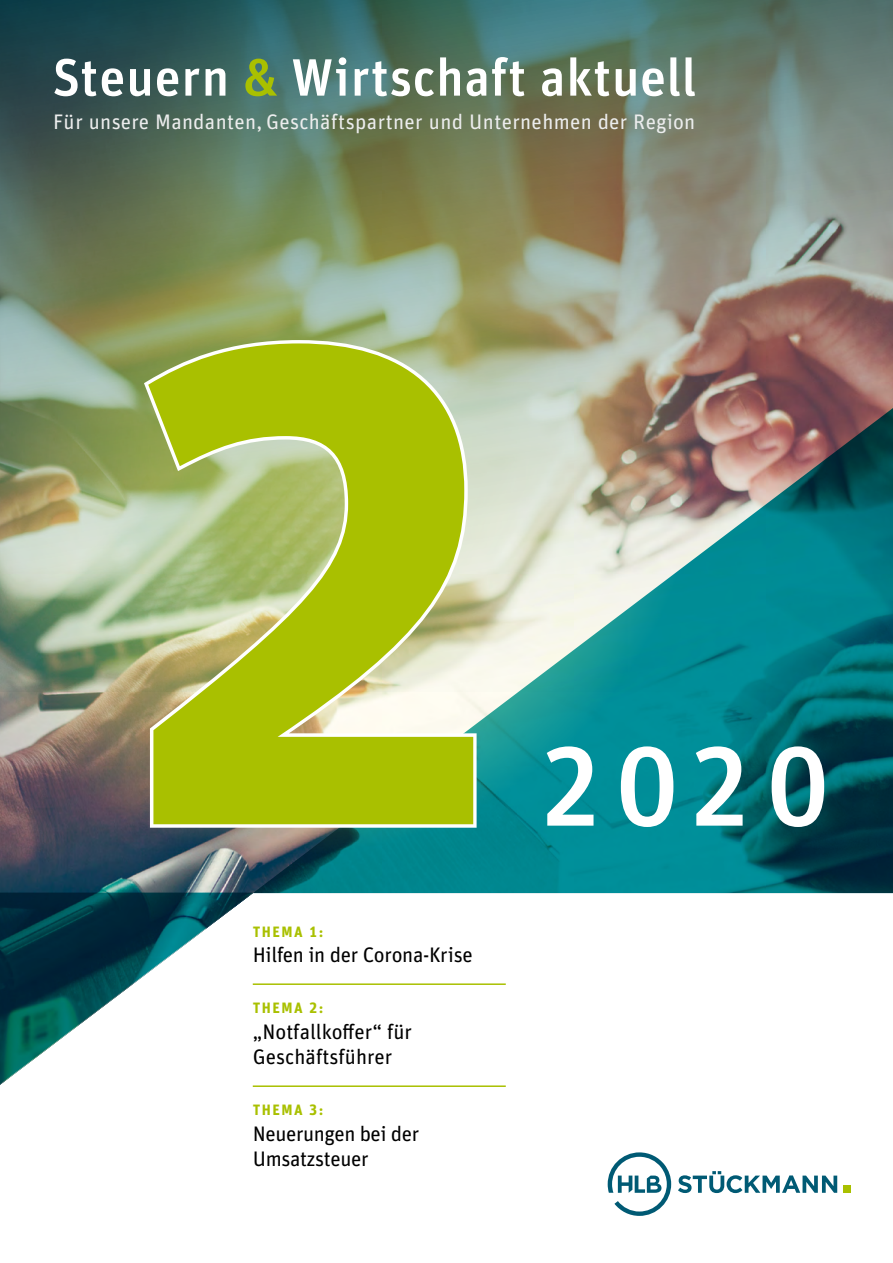
<style>
.page{position:relative;width:893px;height:1263px;background:#fff}
.page>*{position:absolute;margin:0;border:0;box-sizing:border-box;transform-origin:0 0}
.t1{font:700 735px "Unit Pro";color:#a9c000}
.t2{font:500 112.5px "Unit Pro";color:#fff}
.t3{font:500 52.5px "Unit Pro";letter-spacing:.015em;color:#fff}
.t4{font:21px/25.5px "Unit Pro";letter-spacing:-.015em;color:#000}
.t5{font:21px "Unit Pro";letter-spacing:.015em;color:#eceded}
.t6{font:700 15px "Unit Pro";letter-spacing:.1em;color:#a9c000}
.s1{color:#a9c000}
</style>
<div class="page">
<svg style="left:0;top:856px;width:893px;height:38px;background:#516c79"></svg>
<svg style="left:253px;top:692px;width:640px;height:201px;background:#00656f"></svg>
<svg style="left:0;top:892px;width:253px;height:195px"></svg>
<svg style="left:0;top:692px;width:703px;height:164px;background:#327f84"></svg>
<img style="left:0;top:0;width:893px;height:692px">
<svg style="left:608px;top:1152px;width:63px;height:64px"></svg>
<svg style="left:678px;top:1171px;width:159px;height:22px"></svg>
<div style="left:843px;top:1186px;width:7px;height:7px;background:#a9c000"></div>
<hr style="left:253px;top:983px;width:253px;height:2px;background:#a9c000">
<hr style="left:253px;top:1085px;width:253px;height:2px;background:#a9c000">
<img style="left:140px;top:337px;width:340px;height:494px">
<h3 class="t3" style="left:52px;top:44px;width:646px">Steuern <span class="s1">&amp;</span> Wirtschaft aktuell</h3>
<p class="t5" style="left:53px;top:108px;width:644px">Für unsere Mandanten, Geschäftspartner und Unternehmen der Region</p>
<h1 class="t1" style="left:125px;top:90px;width:381px">2</h1>
<p class="t6" style="left:253px;top:922px;width:72px">THEMA 1:</p>
<p class="t4" style="left:253px;top:942px;width:222px">Hilfen in der Corona-Krise</p>
<p class="t6" style="left:253px;top:998px;width:72px">THEMA 2:</p>
<p class="t4" style="left:253px;top:1018px;width:161px">„Notfallkoffer“ für<br>Geschäftsführer</p>
<p class="t6" style="left:253px;top:1100px;width:72px">THEMA 3:</p>
<p class="t4" style="left:253px;top:1120px;width:168px">Neuerungen bei der<br>Umsatzsteuer</p>
<h2 class="t2" style="left:539px;top:714px;width:291px">2020</h2>
</div>
